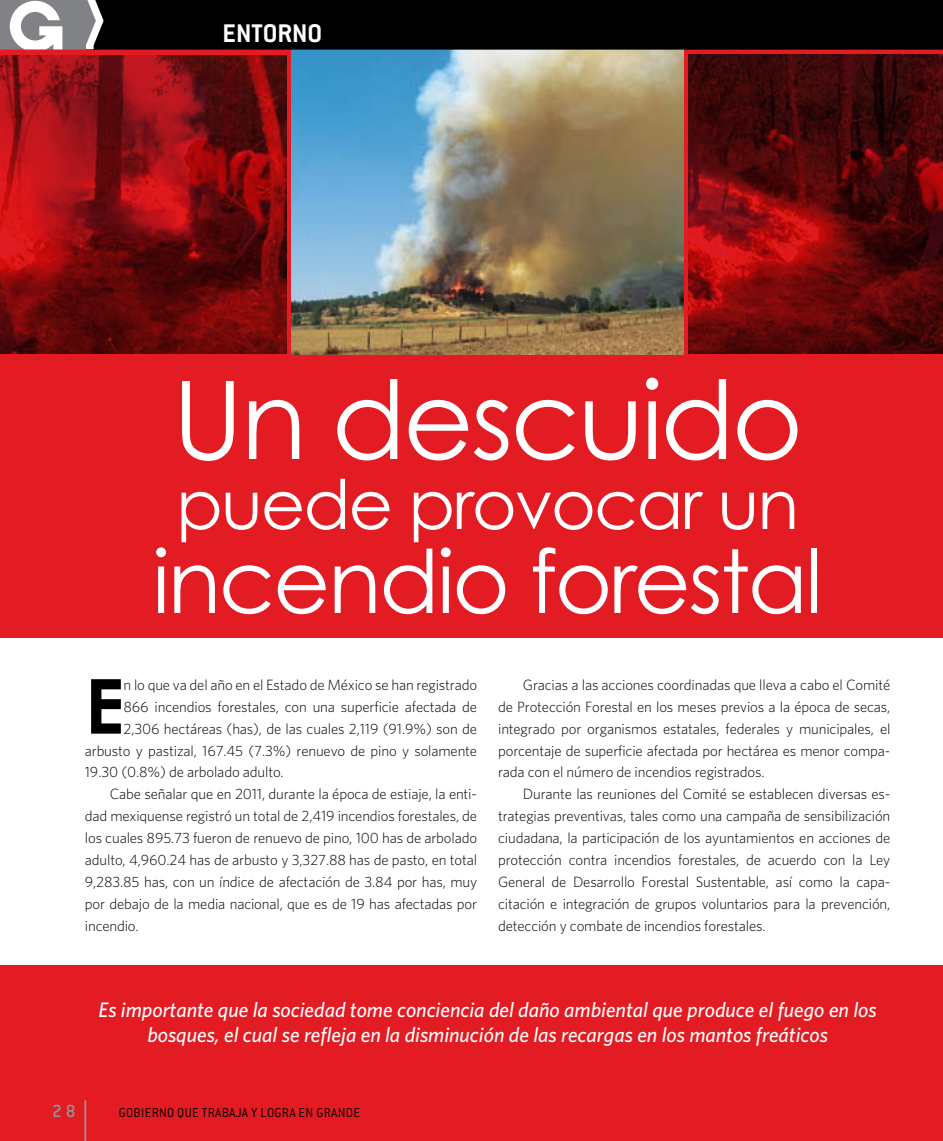
<style>
.page{position:relative;width:943px;height:1141px;background:#fff}
.page>*{position:absolute;margin:0;border:0;box-sizing:border-box;transform-origin:0 0}
.t1{font:108.5px "Century Gothic";letter-spacing:-.025em;color:#fff}
.t2{font:87.5px "Century Gothic";letter-spacing:-.025em;color:#fff}
.t3{font:700 75.77px "Century Gothic";color:#000}
.t4{font:68.25px "Century Gothic";letter-spacing:-.025em;color:#fff}
.t5{font:700 28px "Conduit ITC";color:#fff}
.t6{font:italic 500 21px/25.2px "Whitney HTF";color:#fff;text-align:center}
.t7{font:500 19.25px "Conduit ITC";color:#939598}
.t8{font:300 14.88px/21.9px "Whitney HTF";letter-spacing:-.01em;color:#000;text-align:justify}
.t9{font:300 14px "Conduit ITC";letter-spacing:.02em;color:#000}
</style>
<div class="page">
<div style="left:0;top:965px;width:943px;height:176px;background:#e31b23"></div>
<div style="left:0;top:50px;width:943px;height:588px;background:#e31b23"></div>
<img style="left:0;top:56px;width:286px;height:298px">
<img style="left:688px;top:55px;width:255px;height:299px">
<img style="left:291px;top:50px;width:392px;height:304px">
<hr style="left:84px;top:1101px;width:2px;height:40px;background:#939598">
<svg style="left:0;top:0;width:943px;height:50px;background:#131313"></svg>
<h3 class="t5" style="left:223px;top:17px;width:101px">ENTORNO</h3>
<h1 class="t1" style="left:172px;top:354px;width:632px">Un descuido</h1>
<h3 class="t4" style="left:176px;top:463px;width:624px">puede provocar un</h3>
<h2 class="t2" style="left:152px;top:528px;width:672px">incendio forestal</h2>
<h3 class="t3" style="left:85px;top:658px;width:41px">E</h3>
<p class="t8" style="left:123px;top:674px;width:355px">n lo que va del año en el Estado de México se han registrado</p>
<p class="t8" style="left:123px;top:695px;width:355px">866 incendios forestales, con una superficie afectada de</p>
<p class="t8" style="left:123px;top:717px;width:355px">2,306 hectáreas (has), de las cuales 2,119 (91.9%) son de</p>
<p class="t8" style="left:85px;top:739px;width:394px">arbusto y pastizal, 167.45 (7.3%) renuevo de pino y solamente</p>
<p class="t8" style="left:85px;top:761px;width:200px">19.30 (0.8%) de arbolado adulto.</p>
<p class="t8" style="left:110px;top:783px;width:369px">Cabe señalar que en 2011, durante la época de estiaje, la enti-</p>
<p class="t8" style="left:85px;top:805px;width:394px">dad mexiquense registró un total de 2,419 incendios forestales, de</p>
<p class="t8" style="left:85px;top:827px;width:394px">los cuales 895.73 fueron de renuevo de pino, 100 has de arbolado</p>
<p class="t8" style="left:85px;top:849px;width:394px">adulto, 4,960.24 has de arbusto y 3,327.88 has de pasto, en total</p>
<p class="t8" style="left:85px;top:870px;width:394px">9,283.85 has, con un índice de afectación de 3.84 por has, muy</p>
<p class="t8" style="left:85px;top:892px;width:394px">por debajo de la media nacional, que es de 19 has afectadas por</p>
<p class="t8" style="left:85px;top:914px;width:55px">incendio.</p>
<p class="t8" style="left:498px;top:674px;width:394px;text-indent:25px">Gracias a las acciones coordinadas que lleva a cabo el Comité de Protección Forestal en los meses previos a la época de secas, integrado por organismos estatales, federales y municipales, el porcentaje de superficie afectada por hectárea es menor compa&shy;rada con el número de incendios registrados.</p>
<p class="t8" style="left:498px;top:783px;width:394px;text-indent:25px">Durante las reuniones del Comité se establecen diversas es&shy;trategias preventivas, tales como una campaña de sensibilización ciudadana, la participación de los ayuntamientos en acciones de protección contra incendios forestales, de acuerdo con la Ley General de Desarrollo Forestal Sustentable, así como la capa&shy;citación e integración de grupos voluntarios para la prevención, detección y combate de incendios forestales.</p>
<h3 class="t6" style="left:99px;top:997px;width:779px">Es importante que la sociedad tome conciencia del daño ambiental que produce el fuego en los bosques, el cual se refleja en la disminución de las recargas en los mantos freáticos</h3>
<p class="t7" style="left:52px;top:1100px;width:25px">28</p>
<p class="t9" style="left:119px;top:1105px;width:243px">GOBIERNO QUE TRABAJA Y LOGRA EN GRANDE</p>
</div>
